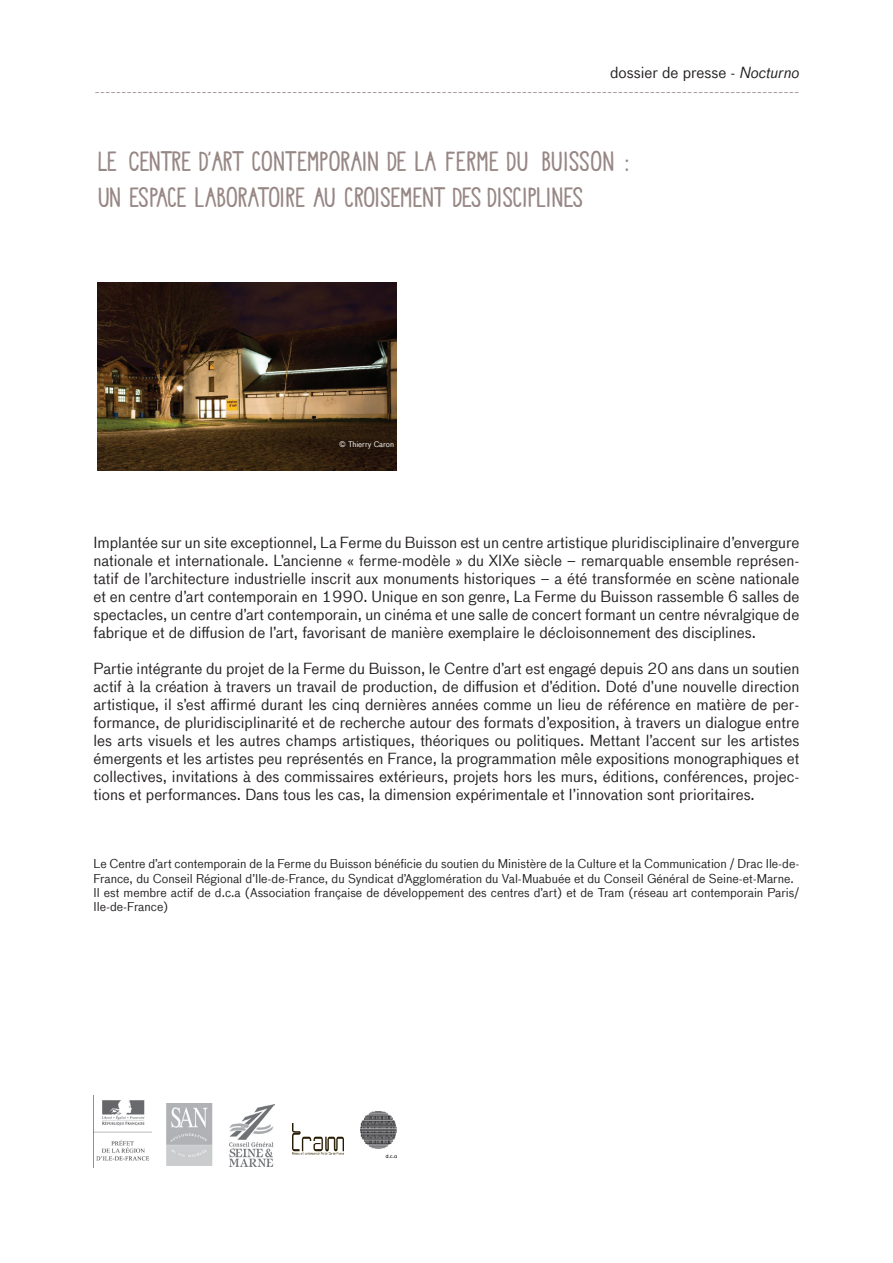
<style>
.page{position:relative;width:893px;height:1263px;background:#fff}
.page>*{position:absolute;margin:0;border:0;box-sizing:border-box;transform-origin:0 0}
.t1{font:700 27px/36px "Maingauche";letter-spacing:-.03em;color:#978784}
.t2{font:15px/18px "Bau Offc";color:#231f20;text-align:justify}
.t3{font:15px "Minion Pro";color:#978784}
.t4{font:12px/14.4px "Bau Offc";color:#231f20}
.t5{font:7.5px "Bau Offc";color:#fff}
.s1{font-style:italic}
</style>
<div class="page">
<img style="left:97px;top:282px;width:299px;height:189px">
<img style="left:166px;top:1103px;width:46px;height:63px">
<img style="left:230px;top:1104px;width:45px;height:62px">
<img style="left:292px;top:1123px;width:51px;height:31px">
<img style="left:360px;top:1112px;width:36px;height:46px">
<img style="left:94px;top:1100px;width:58px;height:61px">
<p class="t2" style="left:610px;top:63px;width:191px">dossier de presse - <span class="s1">Nocturno</span></p>
<p class="t3" style="left:95px;top:81px;width:706px">------------------------------------------------------------------------------------------------------------------------------------</p>
<h1 class="t1" style="left:97px;top:142px;width:535px">LE CENTRE D'ART CONTEMPORAIN DE LA FERME DU BUISSON :<br>UN ESPACE LABORATOIRE AU CROISEMENT DES DISCIPLINES</h1>
<p class="t5" style="left:339px;top:440px;width:56px">© Thierry Caron</p>
<p class="t2" style="left:94px;top:533px;width:707px">Implantée sur un site exceptionnel, La Ferme du Buisson est un centre artistique pluridisciplinaire d’envergure nationale et internationale. L’ancienne « ferme-modèle » du XIXe siècle – remarquable ensemble représen&shy;tatif de l’architecture industrielle inscrit aux monuments historiques – a été transformée en scène nationale et en centre d’art contemporain en 1990. Unique en son genre, La Ferme du Buisson rassemble 6 salles de spectacles, un centre d’art contemporain, un cinéma et une salle de concert formant un centre névralgique de fabrique et de diffusion de l’art, favorisant de manière exemplaire le décloisonnement des disciplines.</p>
<p class="t2" style="left:94px;top:659px;width:707px">Partie intégrante du projet de la Ferme du Buisson, le Centre d’art est engagé depuis 20 ans dans un soutien actif à la création à travers un travail de production, de diffusion et d’édition. Doté d’une nouvelle direction artistique, il s’est affirmé durant les cinq dernières années comme un lieu de référence en matière de per&shy;formance, de pluridisciplinarité et de recherche autour des formats d’exposition, à travers un dialogue entre les arts visuels et les autres champs artistiques, théoriques ou politiques. Mettant l’accent sur les artistes émergents et les artistes peu représentés en France, la programmation mêle expositions monographiques et collectives, invitations à des commissaires extérieurs, projets hors les murs, éditions, conférences, projec&shy;tions et performances. Dans tous les cas, la dimension expérimentale et l’innovation sont prioritaires.</p>
<p class="t4" style="left:94px;top:857px;width:707px">Le Centre d’art contemporain de la Ferme du Buisson bénéficie du soutien du Ministère de la Culture et la Communication / Drac Ile-de-France, du Conseil Régional d’Ile-de-France, du Syndicat d’Agglomération du Val-Muabuée et du Conseil Général de Seine-et-Marne.<br>Il est membre actif de d.c.a (Association française de développement des centres d’art) et de Tram (réseau art contemporain Paris/ Ile-de-France)</p>
</div>
